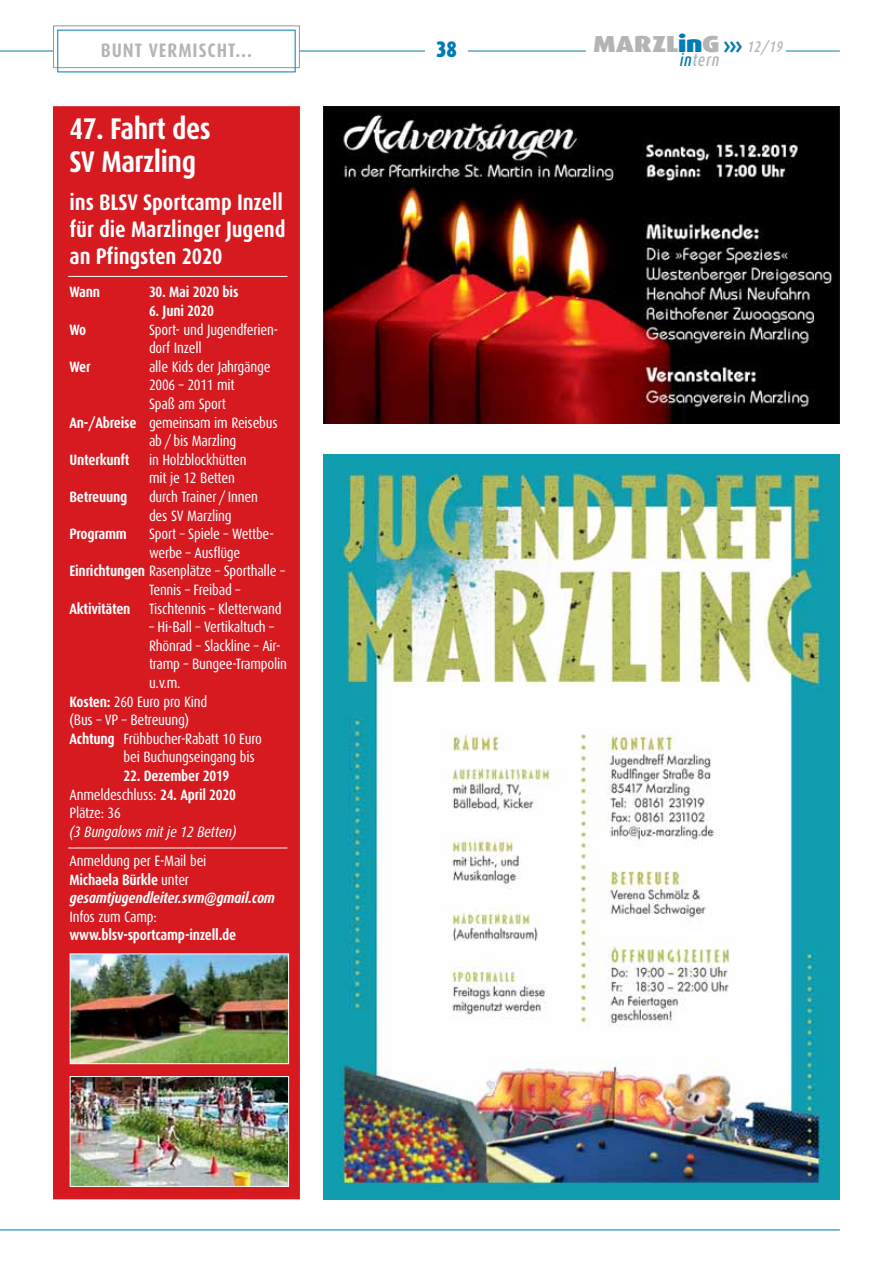
<style>
.page{position:relative;width:893px;height:1263px;background:#fff}
.page>*{position:absolute;margin:0;border:0;box-sizing:border-box;transform-origin:0 0}
.t1{font:700 30px/33px "Dax Condensed";letter-spacing:-.015em;color:#fff}
.t2{font:900 23.25px "Dax Wide";letter-spacing:-.01em;color:#b2b4b6}
.t3{font:700 22.5px/27px "Dax Condensed";letter-spacing:-.005em;color:#fff;text-align:justify}
.t4{font:900 22.5px "Dax Condensed";color:#007cb2}
.t5{font:700 19.5px "Dax Condensed";letter-spacing:.05em;color:#b2b4b6}
.t6{font:italic 500 17.55px "Dax Condensed";letter-spacing:.05em;color:#b2b4b6;scale:.91 1}
.t7{font:15px/18.6px "Dax Condensed";letter-spacing:-.015em;color:#fff}
.t8{font:700 15px/18.6px "Dax Condensed";letter-spacing:-.015em;color:#fff}
.t9{font:italic 700 15px/18.6px "Dax Condensed";letter-spacing:-.015em;color:#fff}
.t10{font:italic 15px "Dax Condensed";letter-spacing:-.015em;color:#fff}
.s1{font-weight:700}
.s2{font-weight:400}
.s3{font-weight:400;font-style:normal}
.s4{font-style:normal}
.s5{color:#007cb2}
.s6{font-weight:700;font-size:24.3px;color:#007cb2}
.s7{font-family:"Dax Condensed";font-weight:500;font-style:italic;font-size:15.3px}
</style>
<div class="page">
<hr style="left:0;top:51px;width:840px;height:1px;background:#007cb2">
<div style="left:425px;top:30px;width:43px;height:42px;background:#fff"></div>
<div style="left:54px;top:26px;width:245px;height:41px;background:#fff"></div>
<div style="left:53px;top:26px;width:247px;height:42px;border:1px solid #939598"></div>
<div style="left:587px;top:45px;width:199px;height:16px;background:#fff"></div>
<hr style="left:0;top:1229px;width:840px;height:1px;background:#007cb2">
<img style="left:323px;top:454px;width:517px;height:745px">
<img style="left:323px;top:106px;width:517px;height:317px">
<div style="left:54px;top:107px;width:245px;height:1091px;background:#d71920"></div>
<img style="left:68px;top:276px;width:221px;height:911px">
<h3 class="t5" style="left:101px;top:40px;width:153px">BUNT VERMISCHT...</h3>
<h3 class="t4" style="left:436px;top:37px;width:22px">38</h3>
<h1 class="t1" style="left:70px;top:114px;width:143px">47. Fahrt des<br>SV Marzling</h1>
<h3 class="t3" style="left:70px;top:190px;width:217px">ins BLSV Sportcamp Inzell für die Marzlinger Jugend an Pfingsten 2020</h3>
<p class="t8" style="left:70px;top:283px;width:32px">Wann</p>
<p class="t8" style="left:149px;top:283px;width:91px">30. Mai 2020 bis</p>
<p class="t8" style="left:149px;top:302px;width:66px">6. Juni 2020</p>
<p class="t8" style="left:70px;top:321px;width:18px">Wo</p>
<p class="t7" style="left:149px;top:321px;width:131px">Sport- und Jugendferien&shy;dorf Inzell</p>
<p class="t8" style="left:70px;top:358px;width:23px">Wer</p>
<p class="t7" style="left:149px;top:358px;width:123px">alle Kids der Jahrgänge</p>
<p class="t7" style="left:149px;top:376px;width:87px">2006 – 2011 mit</p>
<p class="t7" style="left:149px;top:395px;width:78px">Spaß am Sport</p>
<p class="t7" style="left:70px;top:414px;width:210px"><span class="s1">An-/Abreise</span> gemeinsam im Reisebus</p>
<p class="t7" style="left:149px;top:432px;width:89px">ab / bis Marzling</p>
<p class="t8" style="left:70px;top:451px;width:61px">Unterkunft</p>
<p class="t7" style="left:149px;top:451px;width:99px">in Holzblockhütten mit je 12 Betten</p>
<p class="t8" style="left:70px;top:488px;width:59px">Betreuung</p>
<p class="t7" style="left:149px;top:488px;width:110px">durch Trainer / Innen des SV Marzling</p>
<p class="t8" style="left:70px;top:525px;width:59px">Programm</p>
<p class="t7" style="left:149px;top:525px;width:126px">Sport – Spiele – Wettbe-</p>
<p class="t7" style="left:149px;top:544px;width:93px">werbe – Ausflüge</p>
<p class="t7" style="left:70px;top:562px;width:217px"><span class="s1">Einrichtungen</span> Rasenplätze – Sporthalle –</p>
<p class="t7" style="left:149px;top:581px;width:93px">Tennis – Freibad –</p>
<p class="t7" style="left:70px;top:600px;width:214px"><span class="s1">Aktivitäten</span> Tischtennis – Kletterwand</p>
<p class="t7" style="left:149px;top:618px;width:127px">– Hi-Ball – Vertikaltuch –</p>
<p class="t7" style="left:149px;top:637px;width:133px">Rhönrad – Slackline – Air-</p>
<p class="t7" style="left:149px;top:655px;width:140px">tramp – Bungee-Trampolin</p>
<p class="t7" style="left:149px;top:674px;width:33px">u.v.m.</p>
<p class="t7" style="left:70px;top:693px;width:139px"><span class="s1">Kosten:</span> 260 Euro pro Kind</p>
<p class="t7" style="left:70px;top:711px;width:121px">(Bus – VP – Betreuung)</p>
<p class="t7" style="left:70px;top:730px;width:194px"><span class="s1">Achtung</span> Frühbucher-Rabatt 10 Euro</p>
<p class="t7" style="left:124px;top:748px;width:133px">bei Buchungseingang bis</p>
<p class="t8" style="left:70px;top:767px;width:168px;text-indent:54px">22. Dezember 2019<br><span class="s2">Anmeldeschluss:</span> 24. April 2020<br><span class="s2">Plätze: 36</span></p>
<p class="t10" style="left:70px;top:824px;width:169px">(3 Bungalows mit je 12 Betten)</p>
<p class="t9" style="left:70px;top:852px;width:207px"><span class="s3">Anmeldung per E-Mail bei<br></span><span class="s4">Michaela Bürkle</span> <span class="s3">unter </span>gesamtjugendleiter.svm@gmail.com</p>
<p class="t7" style="left:70px;top:908px;width:89px">Infos zum Camp:</p>
<p class="t8" style="left:70px;top:926px;width:168px">www.blsv-sportcamp-inzell.de</p>
<h2 class="t2" style="left:593px;top:36px;width:191px">MARZL<span class="s5">in</span>G<span class="s6">›››</span> <span class="s7">12/19</span></h2>
<p class="t6" style="left:680px;top:52px;width:45px"><span class="s5">in</span>tern</p>
</div>
